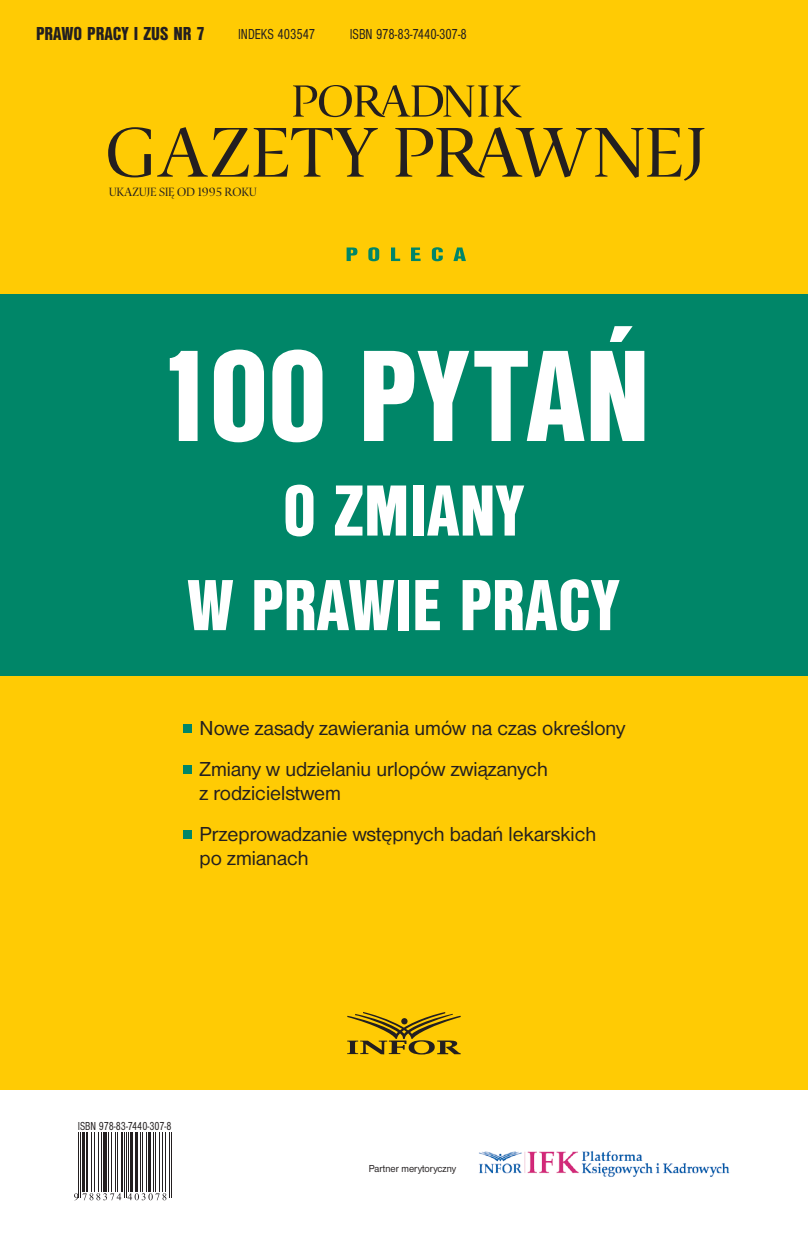
<style>
.page{position:relative;width:808px;height:1234px;background:#fff}
.page>*{position:absolute;margin:0;border:0;box-sizing:border-box;transform-origin:0 0}
.t1{font:135px "Nimbus San DEE Blac Cond";color:#fff}
.t2{font:75px/94.5px "Nimbus San DEE Blac Cond";color:#fff;text-align:center}
.t3{font:21px/41px "Nimbus San DEE";color:#231f20}
.t4{font:19.5px "Nimbus San DEE Blac Cond";color:#231f20}
.t5{font:condensed 15px "Nimbus San DEE";color:#231f20;scale:.9 1}
.t6{font:condensed 12px "Nimbus San DEE";color:#231f20;scale:.9 1}
.t7{font:11.7px "Fedra Serif Display";letter-spacing:.01em;color:#231f20}
.t8{font:10.5px "Nimbus San DEE";color:#231f20;scale:.95 1}
</style>
<div class="page">
<div style="left:0;top:0;width:808px;height:1089px;background:#ffcb04"></div>
<div style="left:0;top:294px;width:808px;height:381px;background:#008668"></div>
<svg style="left:347px;top:247px;width:119px;height:14px"></svg>
<svg style="left:347px;top:1012px;width:114px;height:42px"></svg>
<svg style="left:108px;top:127px;width:596px;height:54px"></svg>
<svg style="left:293px;top:85px;width:229px;height:32px"></svg>
<img style="left:479px;top:1150px;width:251px;height:27px">
<hr style="left:79px;top:1131px;width:1px;height:66px;background:#231f20">
<hr style="left:81px;top:1131px;width:1px;height:66px;background:#231f20">
<hr style="left:83px;top:1131px;width:2px;height:60px;background:#231f20">
<hr style="left:86px;top:1131px;width:2px;height:60px;background:#231f20">
<hr style="left:91px;top:1131px;width:1px;height:60px;background:#231f20">
<hr style="left:94px;top:1131px;width:1px;height:60px;background:#231f20">
<hr style="left:98px;top:1131px;width:1px;height:60px;background:#231f20">
<hr style="left:101px;top:1131px;width:1px;height:60px;background:#231f20">
<hr style="left:103px;top:1131px;width:4px;height:60px;background:#231f20">
<hr style="left:108px;top:1131px;width:1px;height:60px;background:#231f20">
<hr style="left:111px;top:1131px;width:1px;height:60px;background:#231f20">
<hr style="left:115px;top:1131px;width:1px;height:60px;background:#231f20">
<hr style="left:117px;top:1131px;width:1px;height:60px;background:#231f20">
<hr style="left:121px;top:1131px;width:2px;height:60px;background:#231f20">
<hr style="left:124px;top:1131px;width:1px;height:66px;background:#231f20">
<hr style="left:126px;top:1131px;width:1px;height:66px;background:#231f20">
<hr style="left:128px;top:1131px;width:1px;height:60px;background:#231f20">
<hr style="left:130px;top:1131px;width:3px;height:60px;background:#231f20">
<hr style="left:135px;top:1131px;width:2px;height:60px;background:#231f20">
<hr style="left:140px;top:1131px;width:1px;height:60px;background:#231f20">
<hr style="left:142px;top:1131px;width:1px;height:60px;background:#231f20">
<hr style="left:147px;top:1131px;width:1px;height:60px;background:#231f20">
<hr style="left:149px;top:1131px;width:2px;height:60px;background:#231f20">
<hr style="left:154px;top:1131px;width:1px;height:60px;background:#231f20">
<hr style="left:155px;top:1131px;width:1px;height:60px;background:#231f20">
<hr style="left:159px;top:1131px;width:1px;height:60px;background:#231f20">
<hr style="left:162px;top:1131px;width:1px;height:60px;background:#231f20">
<hr style="left:165px;top:1131px;width:1px;height:60px;background:#231f20">
<hr style="left:169px;top:1131px;width:1px;height:66px;background:#231f20">
<hr style="left:171px;top:1131px;width:1px;height:66px;background:#231f20">
<svg style="left:74px;top:1192px;width:47px;height:7px"></svg>
<svg style="left:128px;top:1193px;width:38px;height:6px"></svg>
<div style="left:183px;top:724px;width:8px;height:8px;background:#008668"></div>
<div style="left:183px;top:765px;width:8px;height:8px;background:#008668"></div>
<div style="left:183px;top:830px;width:8px;height:8px;background:#008668"></div>
<p class="t4" style="left:36px;top:22px;width:170px">PRAWO PRACY I ZUS NR 7</p>
<p class="t5" style="left:238px;top:26px;width:87px">INDEKS 403547</p>
<p class="t5" style="left:350px;top:26px;width:132px">ISBN 978-83-7440-307-8</p>
<p class="t7" style="left:109px;top:185px;width:149px">UKAZUJE SIĘ OD 1995 ROKU</p>
<p class="t1" style="left:156px;top:319px;width:496px">100 PYTAŃ</p>
<p class="t2" style="left:187px;top:463px;width:433px">O ZMIANY<br>W PRAWIE PRACY</p>
<p class="t3" style="left:199px;top:707px;width:427px">Nowe zasady zawierania umów na czas określony<br>Zmiany w udzielaniu urlopów związanych</p>
<p class="t3" style="left:199px;top:772px;width:398px">z rodzicielstwem<br>Przeprowadzanie wstępnych badań lekarskich</p>
<p class="t3" style="left:199px;top:837px;width:111px">po zmianach</p>
<p class="t6" style="left:80px;top:1118px;width:106px">ISBN 978-83-7440-345-0</p>
<p class="t6" style="left:78px;top:1119px;width:106px">ISBN 978-83-7440-307-8</p>
<p class="t8" style="left:369px;top:1162px;width:94px">Partner merytoryczny</p>
</div>
